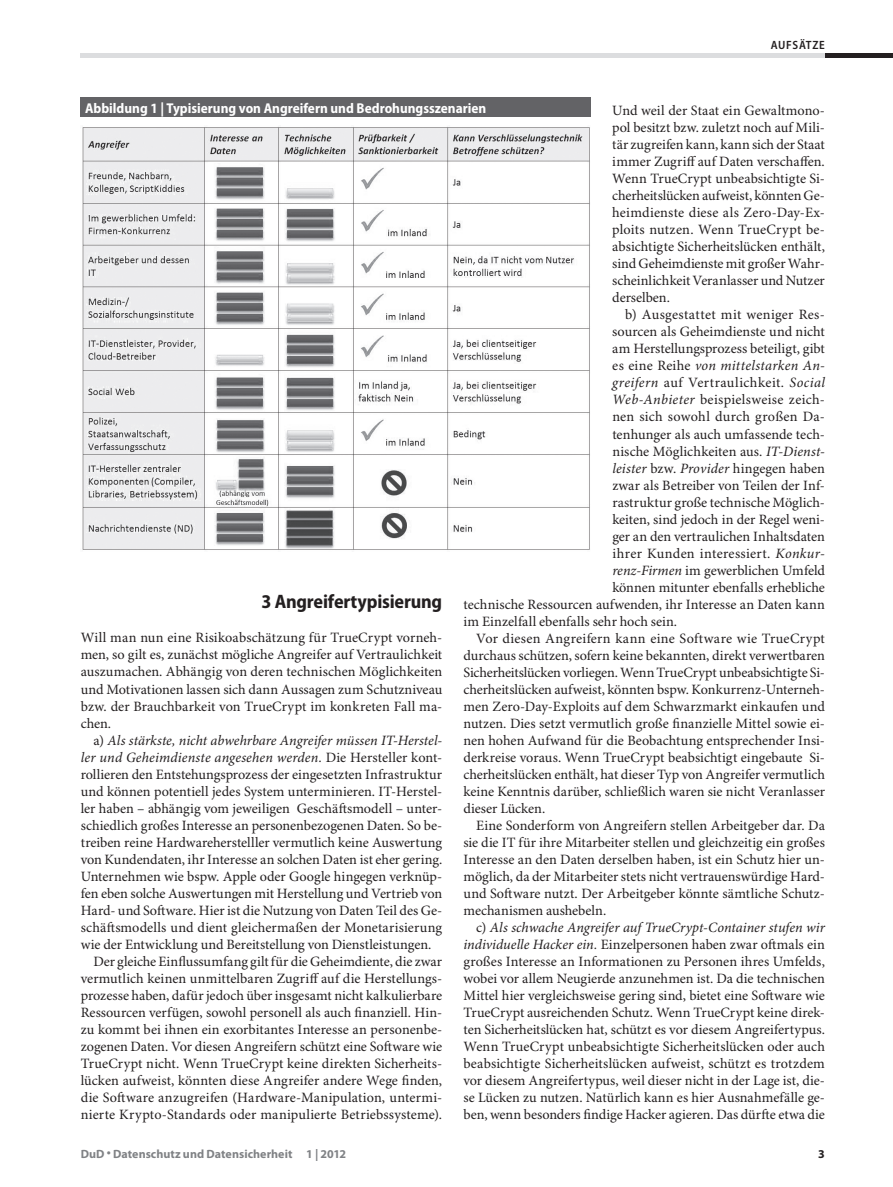
<style>
.page{position:relative;width:893px;height:1187px;background:#fff}
.page>*{position:absolute;margin:0;border:0;box-sizing:border-box;transform-origin:0 0}
.t1{font:700 semi-condensed 19.5px "Myriad Pro";letter-spacing:-.01em;color:#231f20}
.t2{font:14.25px/17px "Minion Pro";color:#231f20;text-align:justify}
.t3{font:italic 14.25px "Minion Pro";letter-spacing:.005em;color:#231f20}
.t4{font:14.25px "Minion Pro";letter-spacing:.02em;color:#231f20}
.t5{font:14.25px "Minion Pro";letter-spacing:.025em;color:#231f20}
.t6{font:700 semi-condensed 14.25px "Myriad Pro";color:#fff}
.t7{font:700 12px "Myriad Pro";letter-spacing:.005em;color:#808285}
.t8{font:600 semi-condensed 12px "Myriad Pro";letter-spacing:.06em;color:#231f20}
.t9{font:700 12px "Myriad Pro";color:#231f20}
.s1{font-style:normal}
.s2{font-style:italic}
.s3{color:#191d20}
</style>
<div class="page">
<div style="left:81px;top:98px;width:510px;height:19px;background:#636366"></div>
<img style="left:82px;top:127px;width:508px;height:423px">
<hr style="left:825px;top:53px;width:68px;height:4px;background:#231f20">
<hr style="left:81px;top:53px;width:744px;height:4px;background:#dcdddf">
<p class="t8" style="left:771px;top:39px;width:55px">AUFSÄTZE</p>
<p class="t6" style="left:85px;top:100px;width:403px">Abbildung 1 | Typisierung von Angreifern und Bedrohungsszenarien</p>
<p class="t2" style="left:612px;top:103px;width:214px">Und weil der Staat ein Gewaltmono&shy;pol besitzt bzw. zuletzt noch auf Mili&shy;tär zugreifen kann, kann sich der Staat immer Zugriff auf Daten verschaffen.<br>Wenn TrueCrypt unbeabsichtigte Si&shy;cherheitslücken aufweist, könnten Ge&shy;heimdienste diese als Zero-Day-Ex&shy;ploits nutzen. Wenn TrueCrypt be&shy;absichtigte Sicherheitslücken enthält, sind Geheimdienste mit großer Wahr&shy;scheinlichkeit Veranlasser und Nutzer derselben.</p>
<p class="t4" style="left:625px;top:306px;width:201px">b) Ausgestattet mit weniger Res-</p>
<p class="t2" style="left:612px;top:324px;width:214px">sourcen als Geheimdienste und nicht</p>
<p class="t2" style="left:612px;top:341px;width:214px">am Herstellungsprozess beteiligt, gibt</p>
<p class="t3" style="left:612px;top:357px;width:214px"><span class="s1">es eine Reihe</span> von mittelstarken An-</p>
<p class="t5" style="left:612px;top:374px;width:214px"><span class="s2">greifern</span> auf Vertraulichkeit. <span class="s2">Social</span></p>
<p class="t5" style="left:612px;top:391px;width:214px"><span class="s2">Web-Anbieter</span> beispielsweise zeich-</p>
<p class="t2" style="left:612px;top:409px;width:214px">nen sich sowohl durch großen Da-</p>
<p class="t2" style="left:612px;top:426px;width:214px">tenhunger als auch umfassende tech-</p>
<p class="t2" style="left:612px;top:443px;width:214px">nische Möglichkeiten aus. <span class="s2">IT-Dienst-</span></p>
<p class="t2" style="left:612px;top:460px;width:214px"><span class="s2">leister</span> bzw. <span class="s2">Provider</span> hingegen haben</p>
<p class="t2" style="left:612px;top:477px;width:214px">zwar als Betreiber von Teilen der Inf-</p>
<p class="t2" style="left:612px;top:494px;width:214px">rastruktur große technische Möglich-</p>
<p class="t2" style="left:612px;top:511px;width:214px">keiten, sind jedoch in der Regel weni-</p>
<p class="t2" style="left:612px;top:528px;width:214px">ger an den vertraulichen Inhaltsdaten</p>
<p class="t4" style="left:612px;top:544px;width:214px">ihrer Kunden interessiert. <span class="s2">Konkur-</span></p>
<p class="t2" style="left:612px;top:562px;width:214px"><span class="s2">renz-Firmen</span> im gewerblichen Umfeld</p>
<p class="t2" style="left:612px;top:579px;width:214px">können mitunter ebenfalls erhebliche</p>
<p class="t2" style="left:463px;top:596px;width:363px">technische Ressourcen aufwenden, ihr Interesse an Daten kann</p>
<p class="t2" style="left:463px;top:613px;width:215px">im Einzelfall ebenfalls sehr hoch sein.</p>
<p class="t4" style="left:476px;top:629px;width:350px">Vor diesen Angreifern kann eine Software wie TrueCrypt</p>
<p class="t2" style="left:463px;top:647px;width:363px">durchaus schützen, sofern keine bekannten, direkt verwertbaren</p>
<p class="t2" style="left:463px;top:664px;width:363px">Sicherheitslücken vorliegen. Wenn TrueCrypt unbeabsichtigte Si-</p>
<p class="t2" style="left:463px;top:681px;width:363px">cherheitslücken aufweist, könnten bspw. Konkurrenz-Unterneh-</p>
<p class="t2" style="left:463px;top:698px;width:363px">men Zero-Day-Exploits auf dem Schwarzmarkt einkaufen und</p>
<p class="t2" style="left:463px;top:715px;width:363px">nutzen. Dies setzt vermutlich große finanzielle Mittel sowie ei-</p>
<p class="t2" style="left:463px;top:732px;width:363px">nen hohen Aufwand für die Beobachtung entsprechender Insi-</p>
<p class="t2" style="left:463px;top:749px;width:363px">derkreise voraus. Wenn TrueCrypt beabsichtigt eingebaute Si-</p>
<p class="t2" style="left:463px;top:766px;width:363px">cherheitslücken enthält, hat dieser Typ von Angreifer vermutlich</p>
<p class="t2" style="left:463px;top:783px;width:363px">keine Kenntnis darüber, schließlich waren sie nicht Veranlasser</p>
<p class="t2" style="left:463px;top:800px;width:83px">dieser Lücken.</p>
<p class="t2" style="left:476px;top:817px;width:350px">Eine Sonderform von Angreifern stellen Arbeitgeber dar. Da</p>
<p class="t2" style="left:463px;top:834px;width:363px">sie die IT für ihre Mitarbeiter stellen und gleichzeitig ein großes</p>
<p class="t2" style="left:463px;top:851px;width:363px">Interesse an den Daten derselben haben, ist ein Schutz hier un-</p>
<p class="t2" style="left:463px;top:868px;width:363px">möglich, da der Mitarbeiter stets nicht vertrauenswürdige Hard-</p>
<p class="t2" style="left:463px;top:885px;width:363px">und Software nutzt. Der Arbeitgeber könnte sämtliche Schutz-</p>
<p class="t2" style="left:463px;top:902px;width:144px">mechanismen aushebeln.</p>
<p class="t3" style="left:476px;top:919px;width:350px"><span class="s1">c)</span> Als schwache Angreifer auf TrueCrypt-Container stufen wir</p>
<p class="t2" style="left:463px;top:936px;width:363px"><span class="s2">individuelle Hacker ein.</span> Einzelpersonen haben zwar oftmals ein</p>
<p class="t2" style="left:463px;top:953px;width:363px">großes Interesse an Informationen zu Personen ihres Umfelds,</p>
<p class="t2" style="left:463px;top:970px;width:363px">wobei vor allem Neugierde anzunehmen ist. Da die technischen</p>
<p class="t2" style="left:463px;top:987px;width:363px">Mittel hier vergleichsweise gering sind, bietet eine Software wie</p>
<p class="t2" style="left:463px;top:1004px;width:363px">TrueCrypt ausreichenden Schutz. Wenn TrueCrypt keine direk-</p>
<p class="t2" style="left:463px;top:1021px;width:363px">ten Sicherheitslücken hat, schützt es vor diesem Angreifertypus.</p>
<p class="t2" style="left:463px;top:1038px;width:363px">Wenn TrueCrypt unbeabsichtigte Sicherheitslücken oder auch</p>
<p class="t2" style="left:463px;top:1055px;width:363px">beabsichtigte Sicherheitslücken aufweist, schützt es trotzdem</p>
<p class="t2" style="left:463px;top:1072px;width:363px">vor diesem Angreifertypus, weil dieser nicht in der Lage ist, die-</p>
<p class="t2" style="left:463px;top:1089px;width:363px">se Lücken zu nutzen. Natürlich kann es hier Ausnahmefälle ge-</p>
<p class="t2" style="left:463px;top:1106px;width:363px">ben, wenn besonders findige Hacker agieren. Das dürfte etwa die</p>
<h1 class="t1" style="left:261px;top:591px;width:182px">3 Angreifertypisierung</h1>
<p class="t2" style="left:81px;top:630px;width:363px">Will man nun eine Risikoabschätzung für TrueCrypt vorneh&shy;men, so gilt es, zunächst mögliche Angreifer auf Vertraulichkeit auszumachen. Abhängig von deren technischen Möglichkeiten und Motivationen lassen sich dann Aussagen zum Schutzniveau bzw. der Brauchbarkeit von TrueCrypt im konkreten Fall ma&shy;chen.</p>
<p class="t3" style="left:94px;top:731px;width:350px"><span class="s1">a)</span> Als stärkste, nicht abwehrbare Angreifer müssen IT-Herstel-</p>
<p class="t3" style="left:81px;top:748px;width:363px">ler und Geheimdienste angesehen werden. <span class="s1">Die Hersteller kont-</span></p>
<p class="t2" style="left:81px;top:766px;width:363px">rollieren den Entstehungsprozess der eingesetzten Infrastruktur</p>
<p class="t2" style="left:81px;top:783px;width:363px">und können potentiell jedes System unterminieren. IT-Herstel-</p>
<p class="t2" style="left:81px;top:800px;width:363px">ler haben <span class="s3">–</span> abhängig vom jeweiligen Geschäftsmodell <span class="s3">–</span> unter-</p>
<p class="t2" style="left:81px;top:817px;width:363px">schiedlich großes Interesse an personenbezogenen Daten. So be-</p>
<p class="t2" style="left:81px;top:834px;width:363px">treiben reine Hardwareherstelller vermutlich keine Auswertung</p>
<p class="t2" style="left:81px;top:851px;width:363px">von Kundendaten, ihr Interesse an solchen Daten ist eher gering.</p>
<p class="t2" style="left:81px;top:868px;width:363px">Unternehmen wie bspw. Apple oder Google hingegen verknüp-</p>
<p class="t2" style="left:81px;top:885px;width:363px">fen eben solche Auswertungen mit Herstellung und Vertrieb von</p>
<p class="t2" style="left:81px;top:902px;width:363px">Hard- und Software. Hier ist die Nutzung von Daten Teil des Ge-</p>
<p class="t2" style="left:81px;top:919px;width:363px">schäftsmodells und dient gleichermaßen der Monetarisierung</p>
<p class="t2" style="left:81px;top:936px;width:352px">wie der Entwicklung und Bereitstellung von Dienstleistungen.</p>
<p class="t2" style="left:94px;top:953px;width:350px">Der gleiche Einflussumfang gilt für die Geheimdiente, die zwar</p>
<p class="t2" style="left:81px;top:970px;width:363px">vermutlich keinen unmittelbaren Zugriff auf die Herstellungs-</p>
<p class="t2" style="left:81px;top:987px;width:363px">prozesse haben, dafür jedoch über insgesamt nicht kalkulierbare</p>
<p class="t2" style="left:81px;top:1004px;width:363px">Ressourcen verfügen, sowohl personell als auch finanziell. Hin-</p>
<p class="t2" style="left:81px;top:1021px;width:363px">zu kommt bei ihnen ein exorbitantes Interesse an personenbe-</p>
<p class="t2" style="left:81px;top:1038px;width:363px">zogenen Daten. Vor diesen Angreifern schützt eine Software wie</p>
<p class="t2" style="left:81px;top:1055px;width:363px">TrueCrypt nicht. Wenn TrueCrypt keine direkten Sicherheits-</p>
<p class="t2" style="left:81px;top:1072px;width:363px">lücken aufweist, könnten diese Angreifer andere Wege finden,</p>
<p class="t2" style="left:81px;top:1089px;width:363px">die Software anzugreifen (Hardware-Manipulation, untermi-</p>
<p class="t2" style="left:81px;top:1106px;width:363px">nierte Krypto-Standards oder manipulierte Betriebssysteme).</p>
<p class="t7" style="left:81px;top:1146px;width:267px">DuD • Datenschutz und Datensicherheit 1 | 2012</p>
<p class="t9" style="left:818px;top:1146px;width:8px">3</p>
</div>
